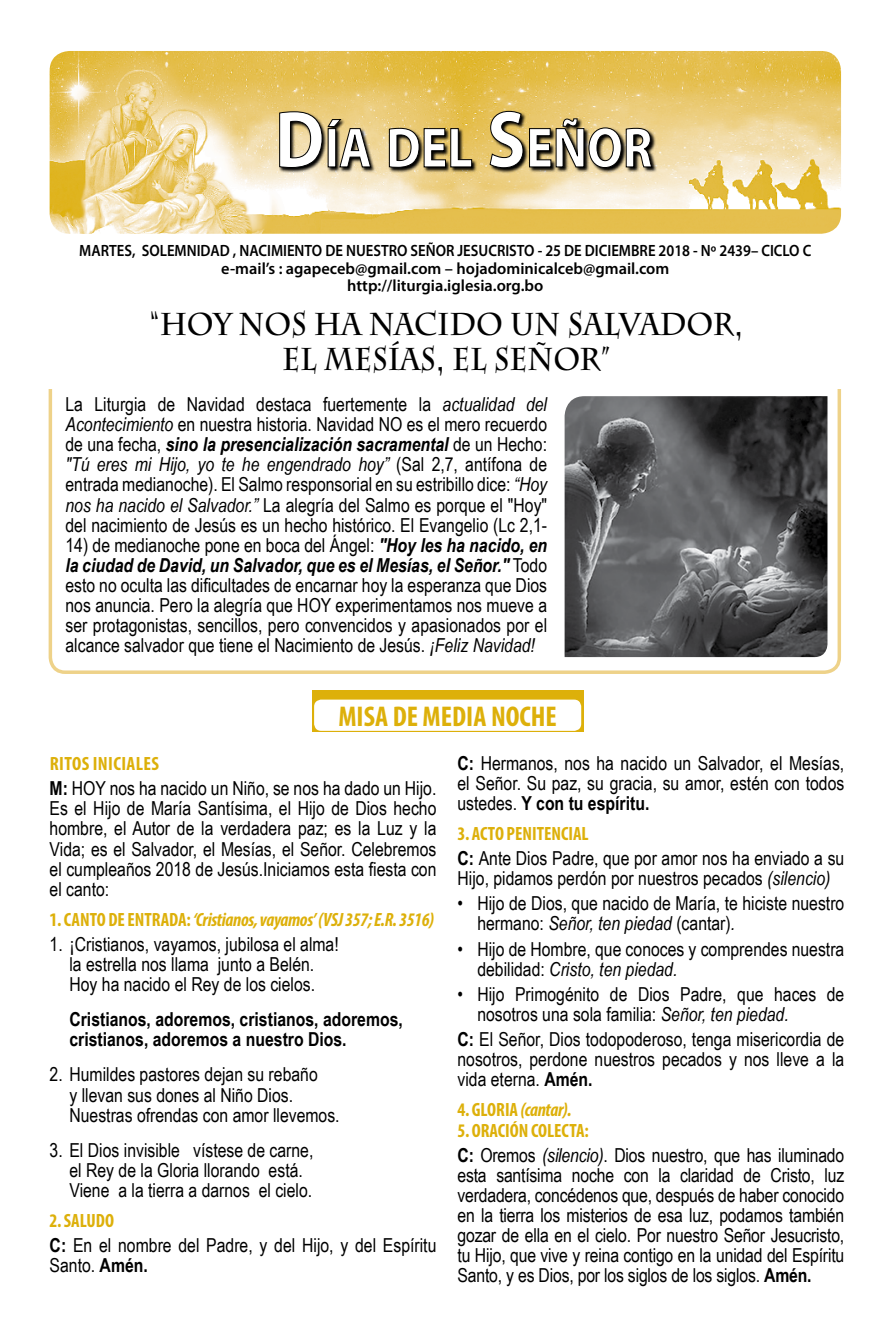
<style>
.page{position:relative;width:893px;height:1340px;background:#fff}
.page>*{position:absolute;margin:0;border:0;box-sizing:border-box;transform-origin:0 0}
.t1{font:700 31.5px/35px "Charlemagne Std";color:#000;text-align:center;scale:.9 1}
.t2{font:700 condensed 28.7px "Myriad Pro";color:#ddb00a}
.t3{font:19.25px/20.1px "Arial Narrow";color:#000}
.t4{font:700 19.25px/20.1px "Arial Narrow";color:#000}
.t5{font:italic 700 condensed 19.25px "Myriad Pro";letter-spacing:-.02em;color:#ddb00a}
.t6{font:700 condensed 19.25px "Myriad Pro";color:#ddb00a}
.t7{font:700 condensed 19.25px "Myriad Pro";letter-spacing:.02em;color:#ddb00a}
.t8{font:600 16.45px/17.5px "Myriad Pro";color:#000;text-align:center;scale:.9 1}
.s1{font-style:italic}
.s2{font-weight:700;font-style:italic}
.s3{font-weight:700}
.s4{font-style:normal}
</style>
<div class="page">
<div style="left:49px;top:325px;width:792px;height:349px;border:4px solid #eed289;border-radius:15px"></div>
<div style="left:35px;top:313px;width:823px;height:75px;background:#fff"></div>
<img style="left:50px;top:51px;width:791px;height:183px">
<svg style="left:279px;top:110px;width:378px;height:63px;background:#c7b589"></svg>
<svg style="left:279px;top:110px;width:374px;height:59px"></svg>
<div style="left:312px;top:690px;width:271px;height:42px;background:#ddb00a"></div>
<div style="left:314px;top:699px;width:267px;height:32px;background:#fff;border-radius:7px"></div>
<svg style="left:336px;top:669px;width:223px;height:62px"></svg>
<img style="left:565px;top:396px;width:262px;height:261px">
<p class="t8" style="left:79px;top:241px;width:815px">MARTES, SOLEMNIDAD , NACIMIENTO DE NUESTRO SEÑOR JESUCRISTO - 25 DE DICIEMBRE 2018 - Nº 2439– CICLO C e-mail’s : agapeceb@gmail.com – hojadominicalceb@gmail.com<br>http://liturgia.iglesia.org.bo</p>
<h1 class="t1" style="left:150px;top:307px;width:661px">“HOY NOS HA NACIDO UN SALVADOR,<br>EL MESÍAS, EL SEÑOR”</h1>
<p class="t3" style="left:65px;top:393px;width:483px;text-align:justify">La Liturgia de Navidad destaca fuertemente la <span class="s1">actualidad del Acontecimiento</span> en nuestra historia. Navidad NO es el mero recuerdo de una fecha, <span class="s2">sino la presencialización sacramental</span> de un Hecho: <span class="s1">"Tú eres mi Hijo, yo te he engendrado hoy”</span> (Sal 2,7, antífona de entrada medianoche). El Salmo responsorial en su estribillo dice: <span class="s1">“Hoy nos ha nacido el Salvador.”</span> La alegría del Salmo es porque el "Hoy" del nacimiento de Jesús es un hecho histórico. El Evangelio (Lc 2,1-</p>
<p class="t3" style="left:65px;top:534px;width:483px;text-align:justify">14) de medianoche pone en boca del Ángel: <span class="s2">"Hoy les ha nacido, en la ciudad de David, un Salvador, que es el Mesías, el Señor."</span> Todo esto no oculta las dificultades de encarnar hoy la esperanza que Dios nos anuncia. Pero la alegría que HOY experimentamos nos mueve a ser protagonistas, sencillos, pero convencidos y apasionados por el alcance salvador que tiene el Nacimiento de Jesús. <span class="s1">¡Feliz Navidad!</span></p>
<h2 class="t2" style="left:338px;top:699px;width:220px">MISA DE MEDIA NOCHE</h2>
<p class="t7" style="left:50px;top:751px;width:111px">RITOS INICIALES</p>
<p class="t3" style="left:50px;top:777px;width:388px;text-align:justify"><span class="s3">M:</span> HOY nos ha nacido un Niño, se nos ha dado un Hijo.<br>Es el Hijo de María Santísima, el Hijo de Dios hecho hombre, el Autor de la verdadera paz; es la Luz y la Vida; es el Salvador, el Mesías, el Señor. Celebremos el cumpleaños 2018 de Jesús.Iniciamos esta fiesta con el canto:</p>
<p class="t5" style="left:50px;top:907px;width:386px"><span class="s4">1. CANTO DE ENTRADA:</span> ‘Cristianos, vayamos’ (VSJ 357; E.R. 3516)</p>
<p class="t3" style="left:50px;top:933px;width:291px;text-align:center">1. ¡Cristianos, vayamos, jubilosa el alma! la estrella nos llama junto a Belén.<br>Hoy ha nacido el Rey de los cielos.</p>
<p class="t4" style="left:69px;top:1008px;width:335px">Cristianos, adoremos, cristianos, adoremos, cristianos, adoremos a nuestro Dios.</p>
<p class="t3" style="left:69px;top:1063px;width:272px;text-indent:-20px">2. Humildes pastores dejan su rebaño<br>y llevan sus dones al Niño Dios.<br>Nuestras ofrendas con amor llevemos.</p>
<p class="t3" style="left:69px;top:1139px;width:245px;text-indent:-20px">3. El Dios invisible vístese de carne, el Rey de la Gloria llorando está.<br>Viene a la tierra a darnos el cielo.</p>
<p class="t6" style="left:50px;top:1208px;width:66px">2. SALUDO</p>
<p class="t3" style="left:50px;top:1234px;width:388px"><span class="s3">C:</span> En el nombre del Padre, y del Hijo, y del Espíritu<br>Santo. <span class="s3">Amén.</span></p>
<p class="t3" style="left:457px;top:752px;width:388px;text-align:justify"><span class="s3">C:</span> Hermanos, nos ha nacido un Salvador, el Mesías, el Señor. Su paz, su gracia, su amor, estén con todos ustedes. <span class="s3">Y con tu espíritu.</span></p>
<p class="t6" style="left:457px;top:821px;width:133px">3. ACTO PENITENCIAL</p>
<p class="t3" style="left:457px;top:847px;width:388px"><span class="s3">C:</span> Ante Dios Padre, que por amor nos ha enviado a su<br>Hijo, pidamos perdón por nuestros pecados <span class="s1">(silencio)</span></p>
<p class="t3" style="left:477px;top:892px;width:368px;text-indent:-20px">• Hijo de Dios, que nacido de María, te hiciste nuestro hermano: <span class="s1">Señor, ten piedad</span> (cantar)<span class="s1">.</span></p>
<p class="t3" style="left:477px;top:938px;width:369px;text-indent:-20px">• Hijo de Hombre, que conoces y comprendes nuestra debilidad: <span class="s1">Cristo, ten piedad.</span></p>
<p class="t3" style="left:477px;top:983px;width:368px;text-indent:-20px">• Hijo Primogénito de Dios Padre, que haces de nosotros una sola familia: <span class="s1">Señor, ten piedad.</span></p>
<p class="t3" style="left:457px;top:1028px;width:388px;text-align:justify"><span class="s3">C:</span> El Señor, Dios todopoderoso, tenga misericordia de nosotros, perdone nuestros pecados y nos lleve a la vida eterna. <span class="s3">Amén.</span></p>
<p class="t5" style="left:457px;top:1097px;width:116px"><span class="s4">4. GLORIA</span> (cantar).</p>
<p class="t6" style="left:457px;top:1118px;width:133px">5. ORACIÓN COLECTA:</p>
<p class="t3" style="left:457px;top:1143px;width:388px;text-align:justify"><span class="s3">C:</span> Oremos <span class="s1">(silencio)</span>. Dios nuestro, que has iluminado esta santísima noche con la claridad de Cristo, luz verdadera, concédenos que, después de haber conocido en la tierra los misterios de esa luz, podamos también gozar de ella en el cielo. Por nuestro Señor Jesucristo, tu Hijo, que vive y reina contigo en la unidad del Espíritu Santo, y es Dios, por los siglos de los siglos. <span class="s3">Amén.</span></p>
</div>
